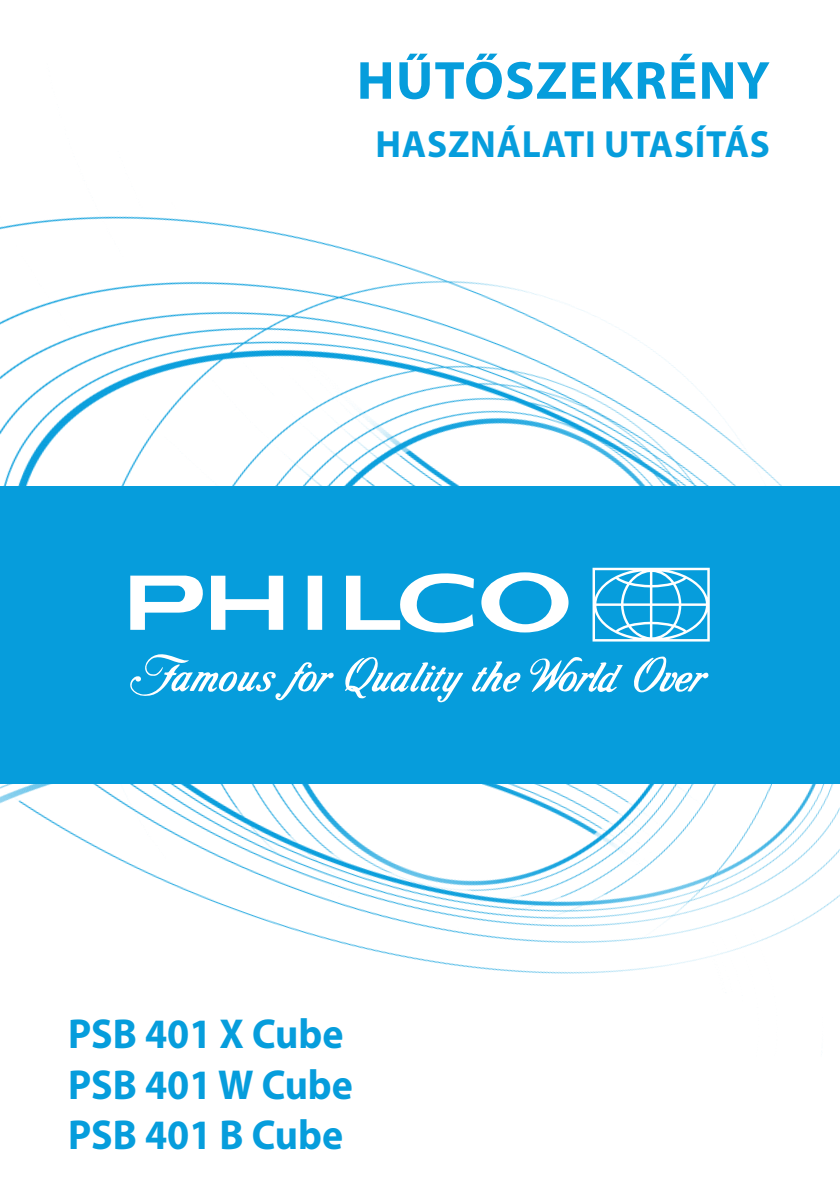
<style>
.page{position:relative;width:840px;height:1191px;background:#fff}
.page>*{position:absolute;margin:0;border:0;box-sizing:border-box;transform-origin:0 0}
.Základný_28{font:700 54px "Myriad Pro";letter-spacing:.02em;color:#069ddc}
.Základný_28-2{font:700 42px "Myriad Pro";color:#069ddc;scale:.95 1}
.Základný_28-3{font:700 38px "Myriad Pro";letter-spacing:.02em;color:#069ddc}
</style>
<div class="page">
<img style="left:0;top:216px;width:839px;height:758px">
<div style="left:0;top:486px;width:839px;height:298px;background:#069ddc"></div>
<svg style="left:130px;top:568px;width:579px;height:135px"></svg>
<p class="Základný_28" style="left:356px;top:45px;width:414px">HŰTŐSZEKRÉNY</p>
<p class="Základný_28-3" style="left:375px;top:119px;width:396px">HASZNÁLATI UTASÍTÁS</p>
<p class="Základný_28-2" style="left:68px;top:1006px;width:291px">PSB 401 X Cube</p>
<p class="Základný_28-2" style="left:68px;top:1057px;width:301px">PSB 401 W Cube</p>
<p class="Základný_28-2" style="left:68px;top:1107px;width:291px">PSB 401 B Cube</p>
</div>
